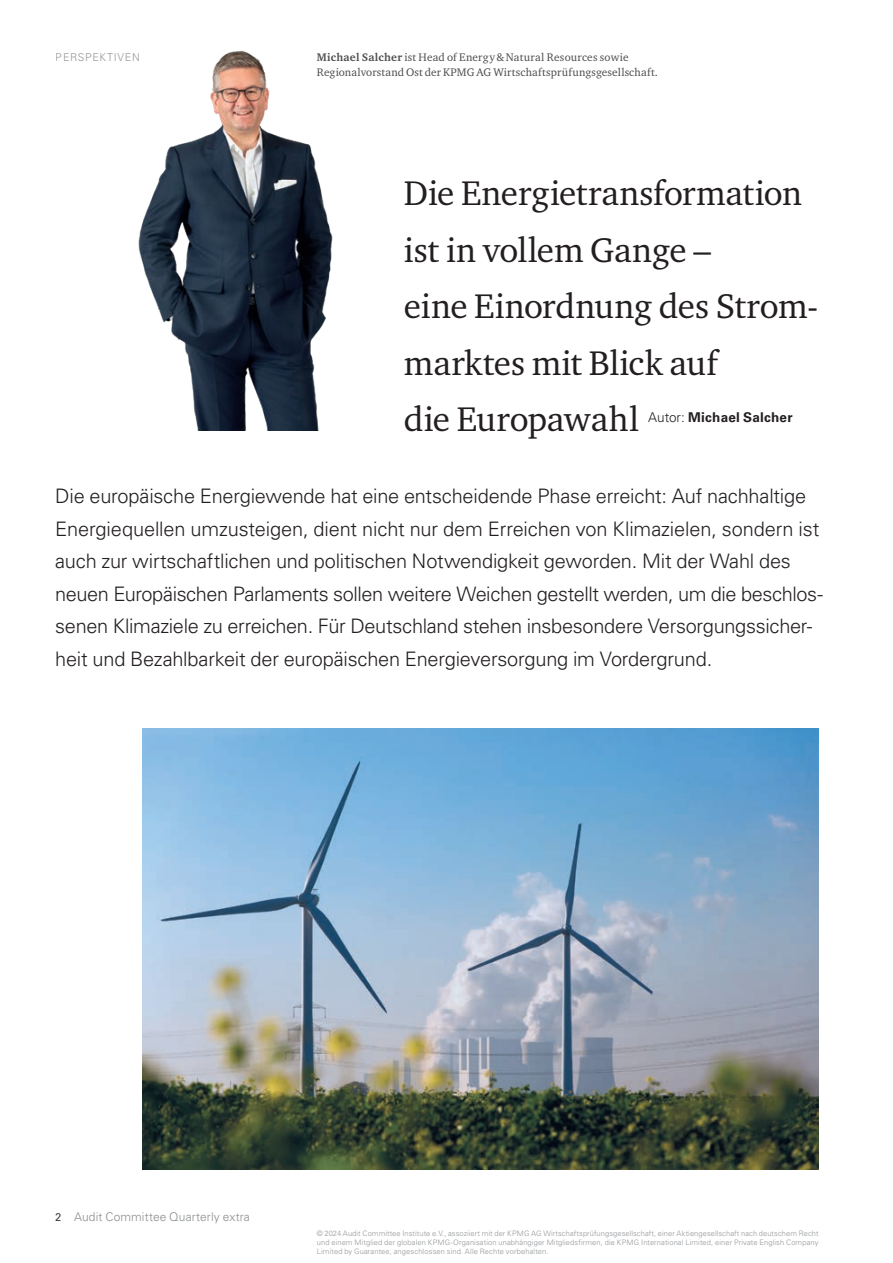
<style>
.page{position:relative;width:893px;height:1263px;background:#fff}
.page>*{position:absolute;margin:0;border:0;box-sizing:border-box;transform-origin:0 0}
.t1{font:35.1px/56.6px "Charter ITC Std";letter-spacing:-.005em;color:#231f20}
.t2{font:300 19.95px/32.5px "Univers LT Std";letter-spacing:-.01em;color:#231f20}
.t3{font:700 13.5px "Univers LT Std";letter-spacing:.02em;color:#231f20}
.t4{font:300 12px "Univers LT Std";letter-spacing:.01em;color:#8a8c8f}
.t5{font:11.25px/15px "Charter ITC Std";letter-spacing:.015em;color:#4b4c4d}
.t6{font:300 10.8px "Univers LT Std";letter-spacing:.06em;color:#939598}
.t7{font:300 7.5px/9px "Univers LT Std";letter-spacing:.02em;color:#939598;text-align:justify}
.s1{font-weight:700}
.s2{font-weight:300}
.s3{font-weight:400;font-size:11.25px;color:#3e3e3f}
</style>
<div class="page">
<img style="left:142px;top:728px;width:677px;height:441px">
<img style="left:138px;top:50px;width:195px;height:380px">
<p class="t6" style="left:56px;top:51px;width:86px">PERSPEKTIVEN</p>
<p class="t5" style="left:317px;top:50px;width:343px"><span class="s1">Michael Salcher</span> ist Head of Energy&amp;Natural Resources sowie<br>Regionalvorstand Ost der KPMG AG Wirtschaftsprüfungsgesellschaft.</p>
<h1 class="t1" style="left:404px;top:164px;width:416px">Die Energietransformation ist in vollem Gange –<br>eine Einordnung des Strom&shy;marktes mit Blick auf<br>die Europawahl</h1>
<p class="t3" style="left:648px;top:409px;width:146px"><span class="s2">Autor:</span> Michael Salcher</p>
<p class="t2" style="left:55px;top:480px;width:769px">Die europäische Energiewende hat eine entscheidende Phase erreicht: Auf nachhaltige Energiequellen umzusteigen, dient nicht nur dem Erreichen von Klimazielen, sondern ist auch zur wirtschaftlichen und politischen Notwendigkeit geworden. Mit der Wahl des neuen Europäischen Parlaments sollen weitere Weichen gestellt werden, um die beschlos&shy;senen Klimaziele zu erreichen. Für Deutschland stehen insbesondere Versorgungssicher&shy;heit und Bezahlbarkeit der europäischen Energieversorgung im Vordergrund.</p>
<p class="t4" style="left:55px;top:1210px;width:196px"><span class="s3">2</span> Audit Committee Quarterly extra</p>
<p class="t7" style="left:317px;top:1228px;width:503px">© 2024 Audit Committee Institute e.V., assoziiert mit der KPMG AG Wirtschaftsprüfungsgesellschaft, einer Aktiengesellschaft nach deutschem Recht und einem Mitglied der globalen KPMG-Organisation unabhängiger Mitgliedsfirmen, die KPMG International Limited, einer Private English Company Limited by Guarantee, angeschlossen sind. Alle Rechte vorbehalten.</p>
</div>
